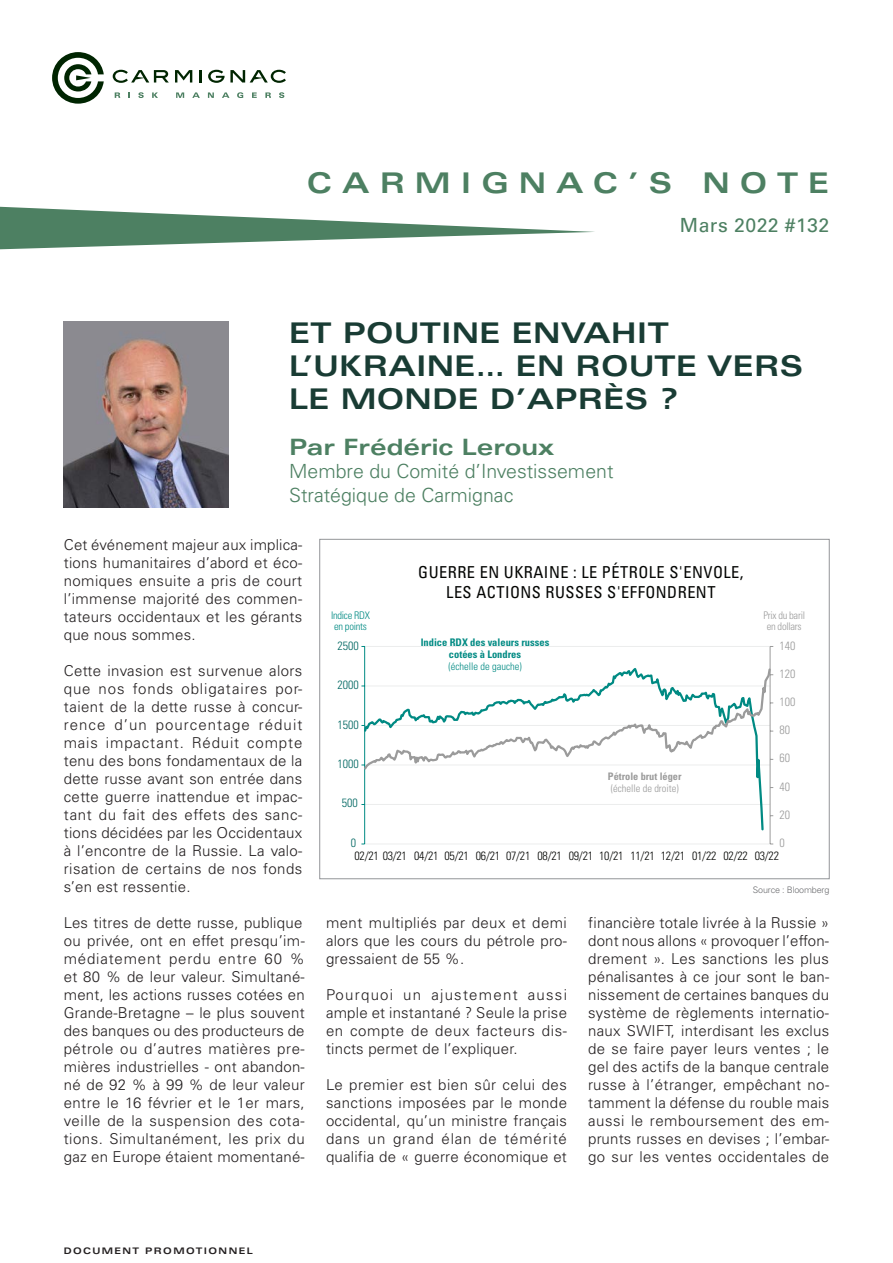
<style>
.page{position:relative;width:893px;height:1263px;background:#fff}
.page>*{position:absolute;margin:0;border:0;box-sizing:border-box;transform-origin:0 0}
.t1{font:700 expanded 28.5px/33px "Univers LT Std";letter-spacing:.01em;color:#193c34}
.t2{font:700 expanded 28.5px "Univers LT Std";letter-spacing:.35em;color:#4d8062}
.t3{font:700 expanded 22.5px "Univers LT Std";color:#4d8062}
.t4{font:300 19.5px/23.4px "Univers LT Std";color:#4d8062}
.t5{font:19.5px "Univers LT Std";letter-spacing:.02em;color:#4d8062}
.t6{font:condensed 16.5px/19.8px "Univers LT Std";letter-spacing:.03em;color:#040503;text-align:center}
.t7{font:300 15px/18px "Univers LT Std";letter-spacing:.015em;color:#231f20;text-align:justify}
.t8{font:300 condensed 12px "Univers LT Std";letter-spacing:-.02em;color:#040503}
.t9{font:300 condensed 12px "Univers LT Std";color:#006762}
.t10{font:300 condensed 12px "Univers LT Std";color:#9b9b9b}
.t11{font:700 condensed 10.5px/11.9px "Univers LT Std";color:#008a83;text-align:center}
.t12{font:300 condensed 10.5px/10.5px "Univers LT Std";letter-spacing:-.025em;color:#9b9b9b;text-align:center}
.t13{font:300 condensed 10.5px "Univers LT Std";color:#008a83}
.t14{font:300 condensed 10.5px "Univers LT Std";color:#9b9b9b}
.t15{font:300 condensed 10.5px/10.5px "Univers LT Std";letter-spacing:-.025em;color:#008a83}
.t16{font:700 condensed 10.35px "Univers LT Std";color:#9b9b9b}
.t17{font:700 expanded 9px "Univers LT Std";letter-spacing:.15em;color:#231f20}
.t18{font:300 9px "Univers LT Std";letter-spacing:-.02em;color:#6c6d70}
.s1{font-size:10.35px}
</style>
<div class="page">
<svg style="left:115px;top:92px;width:5px;height:6px"></svg>
<svg style="left:138px;top:92px;width:6px;height:6px"></svg>
<svg style="left:152px;top:92px;width:6px;height:6px"></svg>
<svg style="left:176px;top:92px;width:8px;height:6px"></svg>
<svg style="left:192px;top:92px;width:8px;height:6px"></svg>
<svg style="left:208px;top:92px;width:6px;height:6px"></svg>
<svg style="left:222px;top:92px;width:7px;height:6px"></svg>
<svg style="left:237px;top:92px;width:6px;height:6px"></svg>
<svg style="left:252px;top:92px;width:5px;height:6px"></svg>
<svg style="left:265px;top:92px;width:6px;height:6px"></svg>
<svg style="left:279px;top:92px;width:5px;height:6px"></svg>
<svg style="left:52px;top:52px;width:52px;height:52px"></svg>
<svg style="left:175px;top:70px;width:17px;height:13px"></svg>
<svg style="left:200px;top:70px;width:2px;height:13px"></svg>
<svg style="left:113px;top:70px;width:56px;height:13px"></svg>
<svg style="left:208px;top:70px;width:78px;height:13px"></svg>
<svg style="left:0;top:207px;width:595px;height:42px"></svg>
<img style="left:64px;top:322px;width:164px;height:186px">
<hr style="left:365px;top:844px;width:405px;height:1px;background:#eceded">
<hr style="left:365px;top:804px;width:405px;height:1px;background:#eceded">
<hr style="left:365px;top:646px;width:405px;height:1px;background:#eceded">
<hr style="left:770px;top:646px;width:1px;height:198px;background:#9b9b9b">
<hr style="left:364px;top:646px;width:1px;height:198px;background:#008a83">
<svg style="left:362px;top:665px;width:402px;height:168px"></svg>
<svg style="left:361px;top:667px;width:412px;height:107px"></svg>
<h1 class="t2" style="left:307px;top:167px;width:524px">CARMIGNAC’S NOTE</h1>
<h3 class="t5" style="left:680px;top:213px;width:151px">Mars 2022 #132</h3>
<h1 class="t1" style="left:289px;top:316px;width:515px">ET POUTINE ENVAHIT<br>L’UKRAINE… EN ROUTE VERS<br>LE MONDE D’APRÈS ?</h1>
<h2 class="t3" style="left:289px;top:434px;width:267px">Par Frédéric Leroux</h2>
<h3 class="t4" style="left:289px;top:460px;width:326px">Membre du Comité d’Investissement<br>Stratégique de Carmignac</h3>
<p class="t7" style="left:64px;top:535px;width:240px">Cet événement majeur aux implica&shy;tions humanitaires d’abord et éco&shy;nomiques ensuite a pris de court l’immense majorité des commen&shy;tateurs occidentaux et les gérants que nous sommes.</p>
<p class="t7" style="left:64px;top:661px;width:240px">Cette invasion est survenue alors que nos fonds obligataires por&shy;taient de la dette russe à concur&shy;rence d’un pourcentage réduit mais impactant. Réduit compte tenu des bons fondamentaux de la dette russe avant son entrée dans cette guerre inattendue et impac&shy;tant du fait des effets des sanc&shy;tions décidées par les Occidentaux à l’encontre de la Russie. La valo&shy;risation de certains de nos fonds s’en est ressentie.</p>
<p class="t7" style="left:64px;top:913px;width:243px;text-align:left">Les titres de dette russe, publique ou privée, ont en effet presqu’im&shy;médiatement perdu entre 60 % et 80 % de leur valeur. Simultané&shy;ment, les actions russes cotées en Grande-Bretagne – le plus souvent des banques ou des producteurs de pétrole ou d’autres matières pre&shy;mières industrielles - ont abandon&shy;né de 92 % à 99 % de leur valeur entre le 16 février et le 1er mars, veille de la suspension des cota&shy;tions. Simultanément, les prix du gaz en Europe étaient momentané-</p>
<p class="t7" style="left:326px;top:914px;width:242px">ment multipliés par deux et demi alors que les cours du pétrole pro&shy;gressaient de 55 %.</p>
<p class="t6" style="left:418px;top:562px;width:327px">GUERRE EN UKRAINE : LE PÉTROLE S'ENVOLE,<br>LES ACTIONS RUSSES S'EFFONDRENT</p>
<p class="t15" style="left:331px;top:610px;width:40px">Indice RDX en points</p>
<p class="t12" style="left:763px;top:610px;width:43px">Prix du baril en dollars</p>
<p class="t11" style="left:421px;top:636px;width:130px"><span class="s1">I</span>ndice RDX des valeurs russes cotées à Londres</p>
<p class="t13" style="left:448px;top:660px;width:75px">(échelle de gauche)</p>
<p class="t9" style="left:337px;top:638px;width:23px">2500</p>
<p class="t10" style="left:779px;top:638px;width:17px">140</p>
<p class="t10" style="left:779px;top:666px;width:17px">120</p>
<p class="t9" style="left:337px;top:677px;width:23px">2000</p>
<p class="t10" style="left:779px;top:694px;width:17px">100</p>
<p class="t9" style="left:337px;top:717px;width:23px">1500</p>
<p class="t10" style="left:779px;top:723px;width:12px">80</p>
<p class="t10" style="left:779px;top:751px;width:12px">60</p>
<p class="t9" style="left:337px;top:756px;width:23px">1000</p>
<p class="t16" style="left:608px;top:770px;width:75px">Pétrole brut léger</p>
<p class="t14" style="left:611px;top:782px;width:70px">(échelle de droite)</p>
<p class="t10" style="left:779px;top:779px;width:12px">40</p>
<p class="t9" style="left:342px;top:796px;width:17px">500</p>
<p class="t10" style="left:779px;top:807px;width:12px">20</p>
<p class="t9" style="left:351px;top:835px;width:7px">0</p>
<p class="t10" style="left:779px;top:835px;width:7px">0</p>
<p class="t8" style="left:355px;top:848px;width:426px">02/21 03/21 04/21 05/21 06/21 07/21 08/21 09/21 10/21 11/21 12/21 01/22 02/22 03/22</p>
<p class="t18" style="left:753px;top:884px;width:78px">Source : Bloomberg</p>
<p class="t7" style="left:588px;top:914px;width:243px">financière totale livrée à la Russie » dont nous allons « provoquer l’effon&shy;drement ». Les sanctions les plus pénalisantes à ce jour sont le ban&shy;nissement de certaines banques du système de règlements internatio&shy;naux SWIFT, interdisant les exclus de se faire payer leurs ventes ; le gel des actifs de la banque centrale russe à l’étranger, empêchant no&shy;tamment la défense du rouble mais aussi le remboursement des em&shy;prunts russes en devises ; l’embar&shy;go sur les ventes occidentales de</p>
<p class="t7" style="left:326px;top:986px;width:243px">Pourquoi un ajustement aussi ample et instantané ? Seule la prise en compte de deux facteurs dis&shy;tincts permet de l’expliquer.</p>
<p class="t7" style="left:326px;top:1076px;width:243px">Le premier est bien sûr celui des sanctions imposées par le monde occidental, qu’un ministre français dans un grand élan de témérité qualifia de « guerre économique et</p>
<p class="t17" style="left:64px;top:1246px;width:190px">DOCUMENT PROMOTIONNEL</p>
</div>
